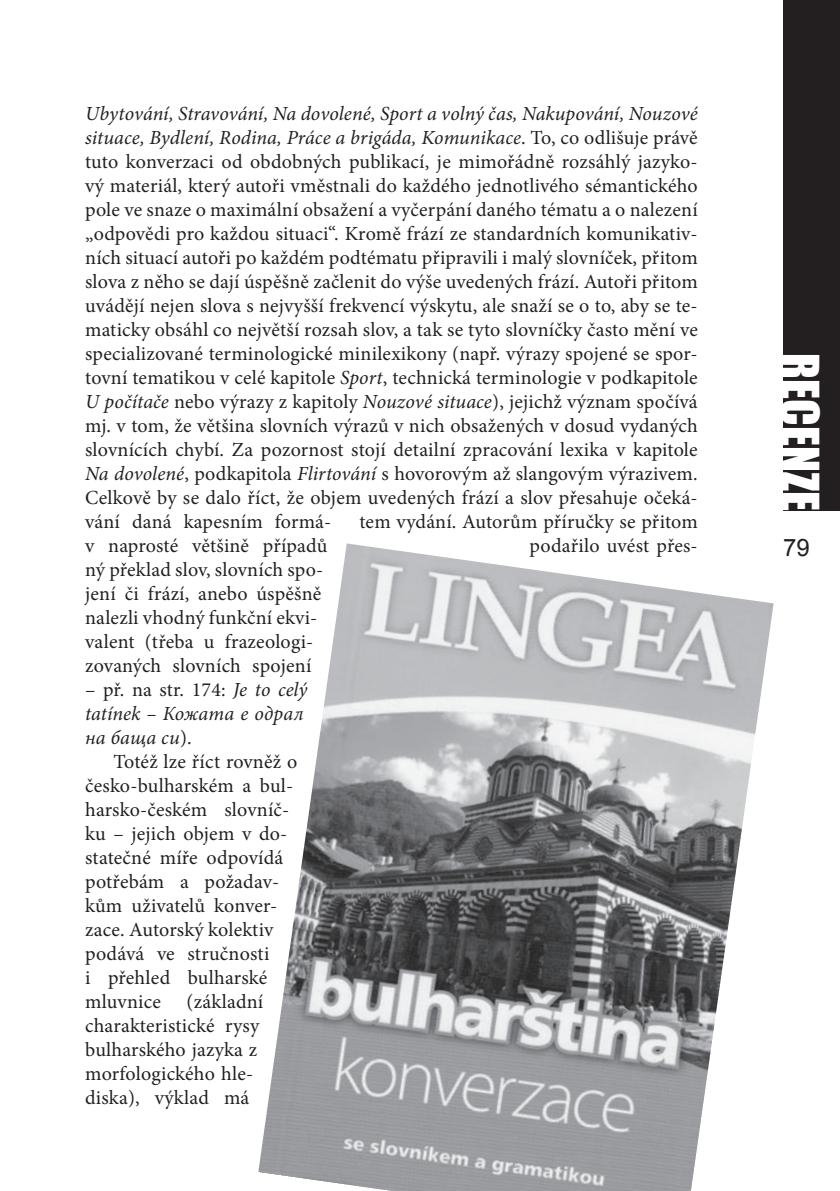
<style>
.page{position:relative;width:840px;height:1191px;background:#fff}
.page>*{position:absolute;margin:0;border:0;box-sizing:border-box;transform-origin:0 0}
.t1{font:48px "Impact";color:#fff}
.t2{font:24px "Arial";color:#231f20}
.Stať_textu{font:20px/24px "Minion Pro";letter-spacing:.01em;color:#231f20}
.Stať_textu-2{font:italic 20px/24px "Minion Pro";letter-spacing:.01em;color:#231f20}
.s1{font-style:italic}
.s2{font-style:normal}
</style>
<div class="page">
<div style="left:782px;top:0;width:57px;height:510px;background:#231f20"></div>
<img style="left:258px;top:543px;width:515px;height:648px">
<p class="Stať_textu" style="left:85px;top:102px;width:614px;text-align:justify"><span class="s1">Ubytování, Stravování, Na dovolené, Sport a volný čas, Nakupování, Nouzové situace, Bydlení, Rodina, Práce a brigáda, Komunikace</span>. To, co odlišuje právě tuto konverzaci od obdobných publikací, je mimořádně rozsáhlý jazyko&shy;vý materiál, který autoři vměstnali do každého jednotlivého sémantického pole ve snaze o maximální obsažení a vyčerpání daného tématu a o nalezení „odpovědi pro každou situaci“. Kromě frází ze standardních komunikativ&shy;ních situací autoři po každém podtématu připravili i malý slovníček, přitom slova z něho se dají úspěšně začlenit do výše uvedených frází. Autoři přitom uvádějí nejen slova s nejvyšší frekvencí výskytu, ale snaží se o to, aby se te&shy;maticky obsáhl co největší rozsah slov, a tak se tyto slovníčky často mění ve specializované terminologické minilexikony (např. výrazy spojené se spor&shy;tovní tematikou v celé kapitole <span class="s1">Sport</span>, technická terminologie v podkapitole <span class="s1">U počítače</span> nebo výrazy z kapitoly <span class="s1">Nouzové situace</span>), jejichž význam spočívá mj. v tom, že většina slovních výrazů v nich obsažených v dosud vydaných slovnících chybí. Za pozornost stojí detailní zpracování lexika v kapitole <span class="s1">Na dovolené</span>, podkapitola <span class="s1">Flirtování</span> s hovorovým až slangovým výrazivem.<br>Celkově by se dalo říct, že objem uvedených frází a slov přesahuje očeká&shy;vání daná kapesním formá-</p>
<p class="Stať_textu" style="left:359px;top:510px;width:340px">tem vydání. Autorům příručky se přitom</p>
<p class="Stať_textu" style="left:85px;top:534px;width:244px">v naprosté většině případů</p>
<p class="Stať_textu" style="left:529px;top:534px;width:170px">podařilo uvést přes-</p>
<p class="Stať_textu" style="left:85px;top:558px;width:240px">ný překlad slov, slovních spo&shy;jení či frází, anebo úspěšně nalezli vhodný funkční ekvi&shy;valent (třeba u frazeologi&shy;zovaných slovních spojení</p>
<p class="Stať_textu-2" style="left:85px;top:678px;width:223px"><span class="s2">– př. na str. 174:</span> Je to celý tatínek – Кожата е одрал на баща си<span class="s2">).</span></p>
<p class="Stať_textu" style="left:85px;top:750px;width:213px;text-indent:28px">Totéž lze říct rovněž o česko-bulharském a bul&shy;harsko-českém slovníč&shy;ku – jejich objem v do&shy;statečné míře odpovídá potřebám a požadav&shy;kům uživatelů konver&shy;zace. Autorský kolektiv podává ve stručnosti<br>i přehled bulharské mluvnice</p>
<p class="Stať_textu" style="left:85px;top:990px;width:180px;text-indent:101px">(základní charakteristické rysy bulharského jazyka z morfologického hle&shy;diska), výklad má</p>
<h1 class="t1" style="left:836px;top:353px;width:159px;rotate:90deg">RECENZE</h1>
<p class="t2" style="left:782px;top:532px;width:28px">79</p>
</div>
